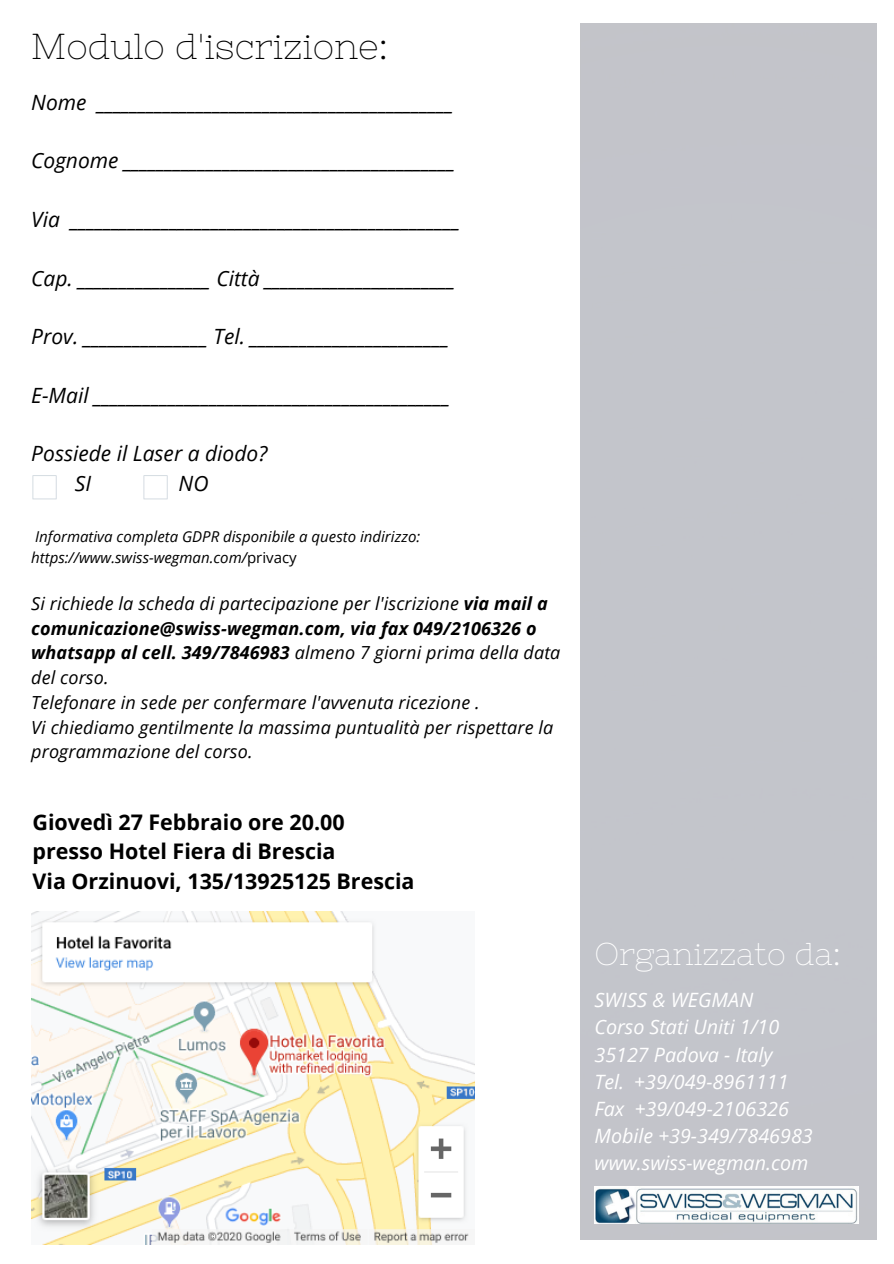
<style>
.page{position:relative;width:894px;height:1264px;background:#fff}
.page>*{position:absolute;margin:0;border:0;box-sizing:border-box;transform-origin:0 0}
.t1{font:36px "Nixie One";color:#000}
.t2{font:31.5px "Nixie One";color:#fff}
.t3{font:700 21.45px/29.5px "Open Sans";color:#000}
.t4{font:italic 21px/29.2px "Open Sans";color:#000}
.t5{font:italic 19.8px/27.2px "Open Sans";color:#fff}
.t6{font:italic 18px/24.8px "Open Sans";letter-spacing:.005em;color:#000}
.t7{font:italic 15px/20.2px "Open Sans";color:#000}
.s1{font-style:normal}
.s2{font-weight:700}
</style>
<div class="page">
<div style="left:580px;top:24px;width:295px;height:1214px;background:#c3c5cb"></div>
<img style="left:594px;top:1186px;width:263px;height:37px">
<svg style="left:33px;top:475px;width:24px;height:24px"></svg>
<svg style="left:143px;top:475px;width:24px;height:24px"></svg>
<img style="left:31px;top:912px;width:443px;height:332px">
<h1 class="t1" style="left:31px;top:26px;width:358px">Modulo d'iscrizione:</h1>
<p class="t4" style="left:31px;top:87px;width:424px">Nome ___________________________________________</p>
<p class="t4" style="left:31px;top:146px;width:425px">Cognome ________________________________________</p>
<p class="t4" style="left:31px;top:204px;width:430px">Via _______________________________________________</p>
<p class="t4" style="left:31px;top:263px;width:425px">Cap. ________________ Città _______________________</p>
<p class="t4" style="left:31px;top:321px;width:419px">Prov. _______________ Tel. ________________________</p>
<p class="t4" style="left:31px;top:380px;width:420px">E-Mail ___________________________________________</p>
<p class="t4" style="left:75px;top:438px;width:194px;text-indent:-44px">Possiede il Laser a diodo?<br>SI</p>
<p class="t4" style="left:179px;top:468px;width:31px">NO</p>
<p class="t7" style="left:31px;top:526px;width:390px">Informativa completa GDPR disponibile a questo indirizzo: https://www.swiss-wegman.com/<span class="s1">privacy</span></p>
<p class="t6" style="left:31px;top:590px;width:530px">Si richiede la scheda di partecipazione per l'iscrizione <span class="s2">via mail a comunicazione@swiss-wegman.com, via fax 049/2106326 o whatsapp al cell. 349/7846983</span> almeno 7 giorni prima della data del corso.<br>Telefonare in sede per confermare l'avvenuta ricezione .<br>Vi chiediamo gentilmente la massima puntualità per rispettare la programmazione del corso.</p>
<p class="t3" style="left:33px;top:806px;width:383px">Giovedì 27 Febbraio ore 20.00 presso Hotel Fiera di Brescia<br>Via Orzinuovi, 135/13925125 Brescia</p>
<h2 class="t2" style="left:594px;top:936px;width:247px">Organizzato da:</h2>
<p class="t5" style="left:594px;top:986px;width:220px">SWISS &amp; WEGMAN<br>Corso Stati Uniti 1/10<br>35127 Padova - Italy<br>Tel. +39/049-8961111<br>Fax +39/049-2106326<br>Mobile +39-349/7846983 www.swiss-wegman.com</p>
</div>
